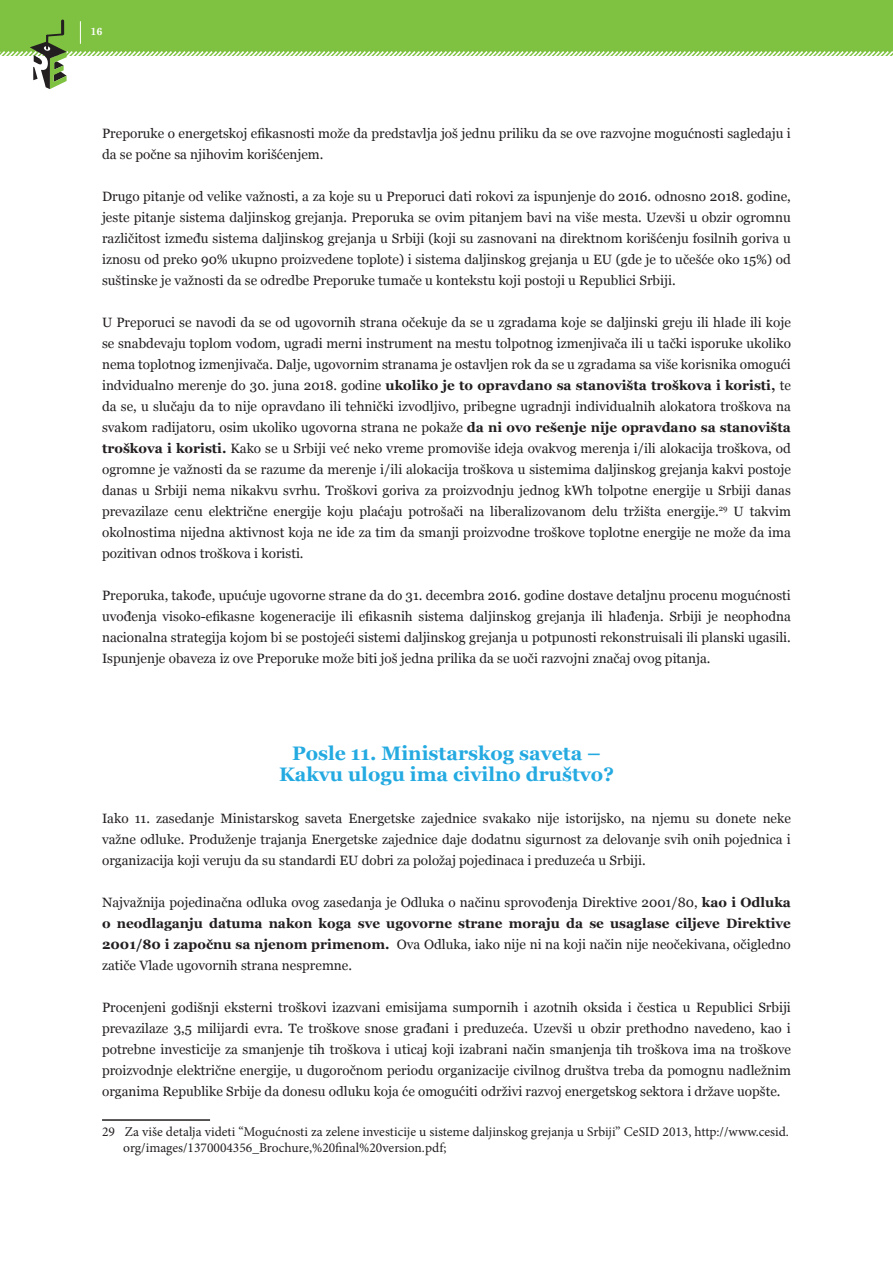
<style>
.page{position:relative;width:893px;height:1263px;background:#fff}
.page>*{position:absolute;margin:0;border:0;box-sizing:border-box;transform-origin:0 0}
.Heading_1{font:700 19.5px/21px "Georgia";color:#24aae1;text-align:center}
.t1{font:13.5px/21px "Georgia";color:#231f20;text-align:justify}
.t2{font:13.5px/16.2px "Minion Pro";color:#231f20}
.t3{font:700 10.5px "Century Schoolbook";color:#fff}
.s1{font-weight:700}
</style>
<div class="page">
<div style="left:0;top:0;width:893px;height:55px;background:#7fc241"></div>
<svg style="left:0;top:21px;width:893px;height:68px"></svg>
<hr style="left:61px;top:20px;width:3px;height:15px;background:#231f20;border-radius:2px">
<hr style="left:102px;top:1119px;width:108px;height:2px;background:#231f20">
<p class="t3" style="left:90px;top:23px;width:14px">16</p>
<p class="t1" style="left:102px;top:123px;width:690px">Preporuke o energetskoj efikasnosti može da predstavlja još jednu priliku da se ove razvojne mogućnosti sagledaju i da se počne sa njihovim korišćenjem.</p>
<p class="t1" style="left:102px;top:186px;width:690px">Drugo pitanje od velike važnosti, a za koje su u Preporuci dati rokovi za ispunjenje do 2016. odnosno 2018. godine, jeste pitanje sistema daljinskog grejanja. Preporuka se ovim pitanjem bavi na više mesta. Uzevši u obzir ogromnu različitost između sistema daljinskog grejanja u Srbiji (koji su zasnovani na direktnom korišćenju fosilnih goriva u iznosu od preko 90% ukupno proizvedene toplote) i sistema daljinskog grejanja u EU (gde je to učešće oko 15%) od suštinske je važnosti da se odredbe Preporuke tumače u kontekstu koji postoji u Republici Srbiji.</p>
<p class="t1" style="left:102px;top:312px;width:690px">U Preporuci se navodi da se od ugovornih strana očekuje da se u zgradama koje se daljinski greju ili hlade ili koje se snabdevaju toplom vodom, ugradi merni instrument na mestu tolpotnog izmenjivača ili u tački isporuke ukoliko nema toplotnog izmenjivača. Dalje, ugovornim stranama je ostavljen rok da se u zgradama sa više korisnika omogući indvidualno merenje do 30. juna 2018. godine <span class="s1">ukoliko je to opravdano sa stanovišta troškova i koristi,</span> te da se, u slučaju da to nije opravdano ili tehnički izvodljivo, pribegne ugradnji individualnih alokatora troškova na svakom radijatoru, osim ukoliko ugovorna strana ne pokaže <span class="s1">da ni ovo rešenje nije opravdano sa stanovišta troškova i koristi.</span> Kako se u Srbiji već neko vreme promoviše ideja ovakvog merenja i/ili alokacija troškova, od ogromne je važnosti da se razume da merenje i/ili alokacija troškova u sistemima daljinskog grejanja kakvi postoje danas u Srbiji nema nikakvu svrhu. Troškovi goriva za proizvodnju jednog kWh tolpotne energije u Srbiji danas prevazilaze cenu električne energije koju plaćaju potrošači na liberalizovanom delu tržišta energije.<sup>29</sup> U takvim okolnostima nijedna aktivnost koja ne ide za tim da smanji proizvodne troškove toplotne energije ne može da ima pozitivan odnos troškova i koristi.</p>
<p class="t1" style="left:102px;top:585px;width:690px">Preporuka, takođe, upućuje ugovorne strane da do 31. decembra 2016. godine dostave detaljnu procenu mogućnosti uvođenja visoko-efikasne kogeneracije ili efikasnih sistema daljinskog grejanja ili hlađenja. Srbiji je neophodna nacionalna strategija kojom bi se postojeći sistemi daljinskog grejanja u potpunosti rekonstruisali ili planski ugasili.<br>Ispunjenje obaveza iz ove Preporuke može biti još jedna prilika da se uoči razvojni značaj ovog pitanja.</p>
<p class="Heading_1" style="left:279px;top:743px;width:336px">Posle 11. Ministarskog saveta –<br>Kakvu ulogu ima civilno društvo?</p>
<p class="t1" style="left:102px;top:808px;width:690px">Iako 11. zasedanje Ministarskog saveta Energetske zajednice svakako nije istorijsko, na njemu su donete neke važne odluke. Produženje trajanja Energetske zajednice daje dodatnu sigurnost za delovanje svih onih pojednica i organizacija koji veruju da su standardi EU dobri za položaj pojedinaca i preduzeća u Srbiji.</p>
<p class="t1" style="left:102px;top:892px;width:690px">Najvažnija pojedinačna odluka ovog zasedanja je Odluka o načinu sprovođenja Direktive 2001/80, <span class="s1">kao i Odluka o neodlaganju datuma nakon koga sve ugovorne strane moraju da se usaglase ciljeve Direktive 2001/80 i započnu sa njenom primenom.</span> Ova Odluka, iako nije ni na koji način nije neočekivana, očigledno zatiče Vlade ugovornih strana nespremne.</p>
<p class="t1" style="left:102px;top:997px;width:690px">Procenjeni godišnji eksterni troškovi izazvani emisijama sumpornih i azotnih oksida i čestica u Republici Srbiji prevazilaze 3,5 milijardi evra. Te troškove snose građani i preduzeća. Uzevši u obzir prethodno navedeno, kao i potrebne investicije za smanjenje tih troškova i uticaj koji izabrani način smanjenja tih troškova ima na troškove proizvodnje električne energije, u dugoročnom periodu organizacije civilnog društva treba da pomognu nadležnim organima Republike Srbije da donesu odluku koja će omogućiti održivi razvoj energetskog sektora i države uopšte.</p>
<p class="t2" style="left:123px;top:1124px;width:667px;text-indent:-21px">29 Za više detalja videti “Mogućnosti za zelene investicije u sisteme daljinskog grejanja u Srbiji” CeSID 2013, http://www.cesid. org/images/1370004356_Brochure,%20final%20version.pdf;</p>
</div>
